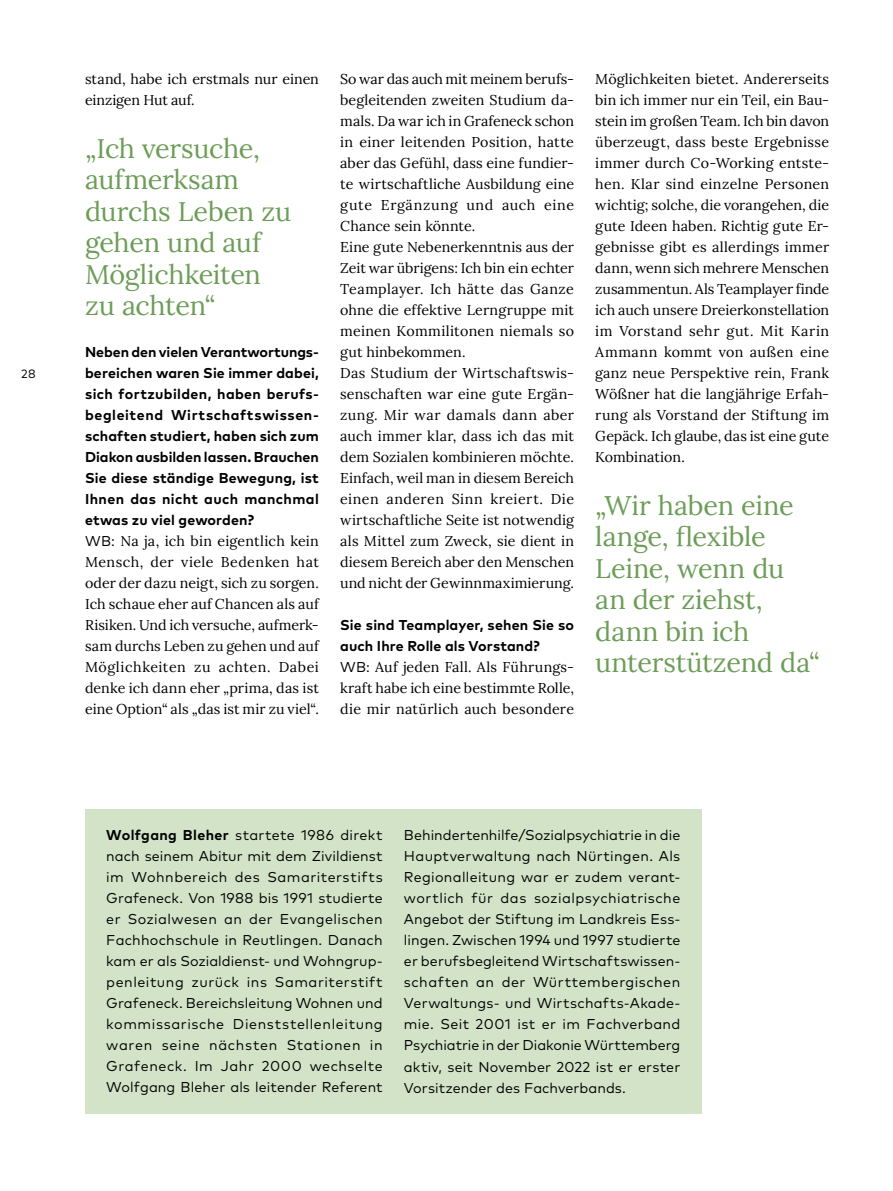
<style>
.page{position:relative;width:893px;height:1191px;background:#fff}
.page>*{position:absolute;margin:0;border:0;box-sizing:border-box;transform-origin:0 0}
.t1{font:27px/31.5px "Lora";letter-spacing:-.01em;color:#6c9d57}
.t2{font:14.25px/21px "Lora";letter-spacing:.01em;color:#000;text-align:justify}
.t3{font:14.25px/21px "Mark OT";letter-spacing:.005em;color:#000;text-align:justify}
.t4{font:700 14.25px/21px "Mark OT";letter-spacing:.01em;color:#000;text-align:justify}
.t5{font:12px "Mark OT";color:#000}
.s1{font-family:"Mark OT"}
.s2{font-weight:700}
</style>
<div class="page">
<div style="left:85px;top:809px;width:617px;height:304px;background:#d2e3c7"></div>
<p class="t5" style="left:21px;top:366px;width:16px">28</p>
<p class="t2" style="left:85px;top:67px;width:235px">stand, habe ich erstmals nur einen einzigen Hut auf.</p>
<h1 class="t1" style="left:85px;top:130px;width:208px">„Ich versuche, aufmerksam durchs Leben zu gehen und auf<br>Möglichkeiten zu achten“</h1>
<p class="t4" style="left:85px;top:341px;width:235px">Neben den vielen Verantwortungs&shy;bereichen waren Sie immer dabei, sich fortzubilden, haben berufs&shy;begleitend Wirtschaftswissen&shy;schaften studiert, haben sich zum Diakon ausbilden lassen. Brauchen Sie diese ständige Bewegung, ist Ihnen das nicht auch manchmal etwas zu viel geworden?</p>
<p class="t2" style="left:85px;top:530px;width:235px"><span class="s1">WB:</span> Na ja, ich bin eigentlich kein Mensch, der viele Bedenken hat oder der dazu neigt, sich zu sorgen.<br>Ich schaue eher auf Chancen als auf Risiken. Und ich versuche, aufmerk&shy;sam durchs Leben zu gehen und auf Möglichkeiten zu achten. Dabei denke ich dann eher „prima, das ist eine Option“ als „das ist mir zu viel“.</p>
<p class="t2" style="left:340px;top:68px;width:235px;text-align:left">So war das auch mit meinem berufs&shy;begleitenden zweiten Studium da&shy;mals. Da war ich in Grafeneck schon in einer leitenden Position, hatte aber das Gefühl, dass eine fundier&shy;te wirtschaftliche Ausbildung eine gute Ergänzung und auch eine<br>Chance sein könnte.<br>Eine gute Nebenerkenntnis aus der<br>Zeit war übrigens: Ich bin ein echter<br>Teamplayer. Ich hätte das Ganze ohne die effektive Lerngruppe mit meinen Kommilitonen niemals so gut hinbekommen.<br>Das Studium der Wirtschaftswis&shy;senschaften war eine gute Ergän&shy;zung. Mir war damals dann aber auch immer klar, dass ich das mit dem Sozialen kombinieren möchte.<br>Einfach, weil man in diesem Bereich einen anderen Sinn kreiert. Die wirtschaftliche Seite ist notwendig als Mittel zum Zweck, sie dient in diesem Bereich aber den Menschen und nicht der Gewinnmaximierung.</p>
<p class="t4" style="left:340px;top:614px;width:235px">Sie sind Teamplayer, sehen Sie so auch Ihre Rolle als Vorstand?</p>
<p class="t2" style="left:340px;top:656px;width:235px"><span class="s1">WB:</span> Auf jeden Fall. Als Führungs&shy;kraft habe ich eine bestimmte Rolle, die mir natürlich auch besondere</p>
<p class="t2" style="left:595px;top:68px;width:235px">Möglichkeiten bietet. Andererseits bin ich immer nur ein Teil, ein Bau&shy;stein im großen Team. Ich bin davon überzeugt, dass beste Ergebnisse immer durch Co-Working entste&shy;hen. Klar sind einzelne Personen wichtig; solche, die vorangehen, die gute Ideen haben. Richtig gute Er&shy;gebnisse gibt es allerdings immer dann, wenn sich mehrere Menschen zusammentun. Als Teamplayer finde ich auch unsere Dreierkonstellation im Vorstand sehr gut. Mit Karin Ammann kommt von außen eine ganz neue Perspektive rein, Frank Wößner hat die langjährige Erfah&shy;rung als Vorstand der Stiftung im Gepäck. Ich glaube, das ist eine gute Kombination.</p>
<h1 class="t1" style="left:595px;top:487px;width:226px">„Wir haben eine lange, flexible<br>Leine, wenn du an der ziehst, dann bin ich unterstützend da“</h1>
<p class="t3" style="left:106px;top:824px;width:278px"><span class="s2">Wolfgang Bleher</span> startete 1986 direkt nach seinem Abitur mit dem Zivildienst im Wohnbereich des Samariterstifts Grafeneck. Von 1988 bis 1991 studierte er Sozialwesen an der Evangelischen Fachhochschule in Reutlingen. Danach kam er als Sozialdienst- und Wohngrup&shy;penleitung zurück ins Samariterstift Grafeneck. Bereichsleitung Wohnen und kommissarische Dienststellenleitung waren seine nächsten Stationen in Grafeneck. Im Jahr 2000 wechselte Wolfgang Bleher als leitender Referent</p>
<p class="t3" style="left:404px;top:824px;width:278px">Behindertenhilfe/Sozialpsychiatrie in die Hauptverwaltung nach Nürtingen. Als Regionalleitung war er zudem verant&shy;wortlich für das sozialpsychiatrische Angebot der Stiftung im Landkreis Ess&shy;lingen. Zwischen 1994 und 1997 studierte er berufsbegleitend Wirtschaftswissen&shy;schaften an der Württembergischen Verwaltungs- und Wirtschafts-Akade&shy;mie. Seit 2001 ist er im Fachverband Psychiatrie in der Diakonie Württemberg aktiv, seit November 2022 ist er erster Vorsitzender des Fachverbands.</p>
</div>
